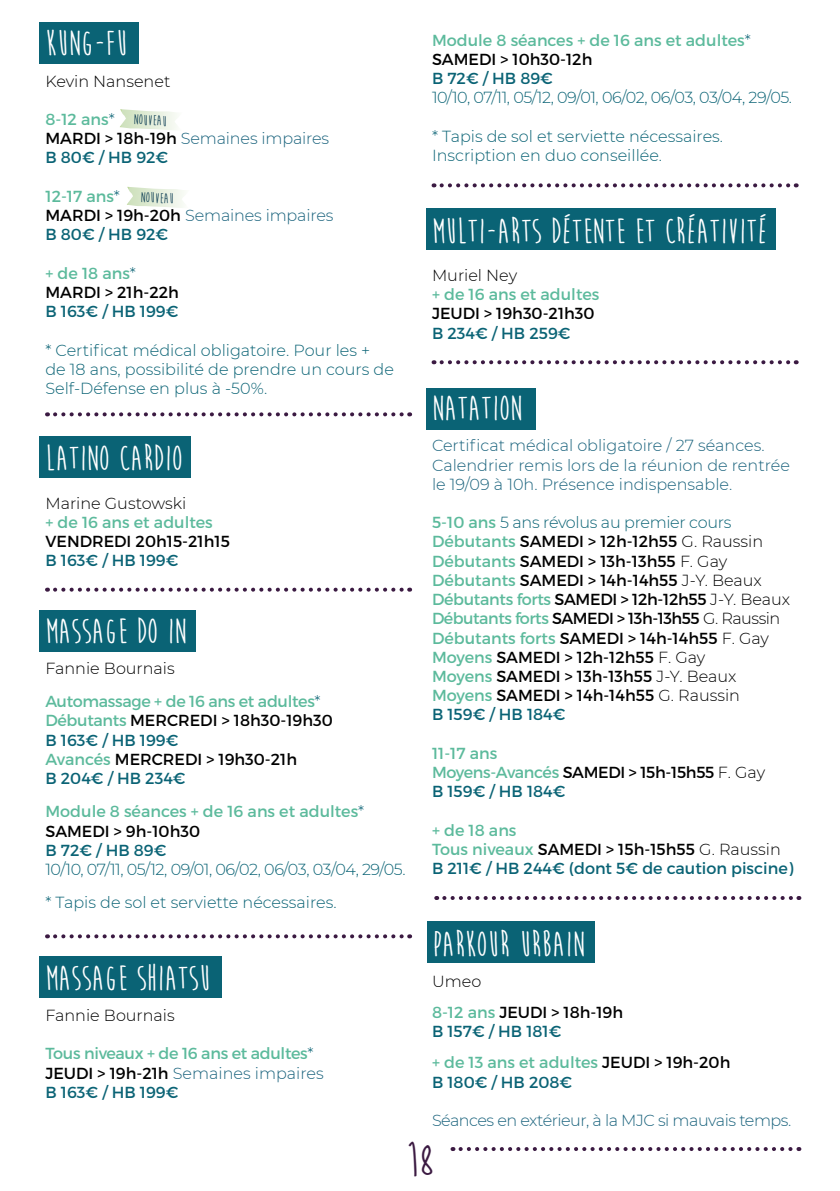
<style>
.page{position:relative;width:840px;height:1191px;background:#fff}
.page>*{position:absolute;margin:0;border:0;box-sizing:border-box;transform-origin:0 0}
.t1{font:700 48px "Moon Flower";color:#3b1a42}
.t2{font:700 36px "Moon Flower";color:#fff}
.t3{font:16px/19.2px "Montserrat";color:#000}
.t4{font:300 16px/19.2px "Montserrat";color:#0a6375}
.t5{font:300 16px/19.2px "Montserrat";letter-spacing:-.005em;color:#1a637d}
.t6{font:16px/19.2px "Montserrat";color:#5cba9c}
.t7{font:16px/19.2px "Montserrat";letter-spacing:-.02em;color:#5cba9c}
.t8{font:16px/19.2px "Montserrat";color:#0a6375}
.t9{font:300 16px "Montserrat";color:#000}
.t10{font:300 16px "Montserrat";letter-spacing:-.03em;color:#0a6375}
.t11{font:300 16px "Montserrat";letter-spacing:-.03em;color:#1a637d}
.t12{font:700 14.6px "Moon Flower";color:#0d3d54}
.s1{font-weight:400;color:#5cba9c}
.s2{color:#0a6375}
.s3{font-weight:400;color:#000}
.s4{font-weight:400;color:#0a6375}
.s5{color:#5cba9c}
.s6{font-weight:300;color:#0a6375}
.s7{font-weight:300;color:#000}
.s8{color:#000}
.s9{font-weight:300;color:#1a637d}
.s10{font-weight:300}
</style>
<div class="page">
<div style="left:40px;top:22px;width:99px;height:42px;background:#0a6375"></div>
<svg style="left:55px;top:412px;width:355px;height:4px"></svg>
<div style="left:40px;top:436px;width:151px;height:42px;background:#0a6375"></div>
<svg style="left:55px;top:587px;width:355px;height:4px"></svg>
<div style="left:40px;top:610px;width:156px;height:41px;background:#0a6375"></div>
<svg style="left:55px;top:934px;width:355px;height:4px"></svg>
<div style="left:40px;top:956px;width:182px;height:42px;background:#0a6375"></div>
<svg style="left:441px;top:183px;width:355px;height:4px"></svg>
<div style="left:426px;top:208px;width:349px;height:42px;background:#0a6375"></div>
<svg style="left:441px;top:360px;width:355px;height:4px"></svg>
<div style="left:426px;top:388px;width:109px;height:42px;background:#0a6375"></div>
<svg style="left:444px;top:896px;width:355px;height:4px"></svg>
<div style="left:427px;top:921px;width:167px;height:41px;background:#0a6375"></div>
<svg style="left:460px;top:1147px;width:339px;height:4px"></svg>
<svg style="left:120px;top:109px;width:57px;height:21px"></svg>
<svg style="left:127px;top:187px;width:57px;height:21px"></svg>
<h2 class="t2" style="left:45px;top:25px;width:78px">KUNG-FU</h2>
<p class="t9" style="left:45px;top:70px;width:126px">Kevin Nansenet</p>
<p class="t5" style="left:45px;top:109px;width:285px"><span class="s1">8-12 ans</span><span class="s2">*<br></span><span class="s3">MARDI &gt; 18h-19h</span> Semaines impaires<br><span class="s4">B 80€ / HB 92€</span></p>
<p class="t5" style="left:45px;top:186px;width:289px"><span class="s1">12-17 ans</span><span class="s2">*<br></span><span class="s3">MARDI &gt; 19h-20h</span> Semaines impaires<br><span class="s4">B 80€ / HB 92€</span></p>
<p class="t3" style="left:45px;top:263px;width:135px"><span class="s5">+ de 18 ans</span><span class="s6">*<br></span>MARDI &gt; 21h-22h</p>
<p class="t8" style="left:45px;top:302px;width:134px">B 163€ / HB 199€</p>
<p class="t4" style="left:45px;top:340px;width:350px">* Certificat médical obligatoire. Pour les + de 18 ans, possibilité de prendre un cours de<br>Self-Défense en plus à -50%.</p>
<p class="t12" style="left:134px;top:112px;width:35px;rotate:3deg">NOUVEAU</p>
<p class="t12" style="left:141px;top:189px;width:35px;rotate:3deg">NOUVEAU</p>
<h2 class="t2" style="left:45px;top:440px;width:139px">LATINO CARDIO</h2>
<p class="t9" style="left:45px;top:492px;width:142px">Marine Gustowski</p>
<p class="t6" style="left:45px;top:512px;width:169px">+ de 16 ans et adultes</p>
<p class="t3" style="left:45px;top:532px;width:186px">VENDREDI 20h15-21h15</p>
<p class="t8" style="left:45px;top:551px;width:134px">B 163€ / HB 199€</p>
<h2 class="t2" style="left:45px;top:612px;width:142px">MASSAGE DO IN</h2>
<p class="t7" style="left:45px;top:651px;width:276px;line-height:33.2px"><span class="s7">Fannie Bournais<br></span>Automassage + de 16 ans et adultes<span class="s6">*</span></p>
<p class="t3" style="left:45px;top:711px;width:289px"><span class="s5">Débutants</span> MERCREDI &gt; 18h30-19h30<br><span class="s2">B 163€ / HB 199€<br></span><span class="s5">Avancés</span> MERCREDI &gt; 19h30-21h<br><span class="s2">B 204€ / HB 234€</span></p>
<p class="t6" style="left:45px;top:802px;width:320px">Module 8 séances + de 16 ans et adultes<span class="s6">*<br></span><span class="s8">SAMEDI &gt; 9h-10h30</span></p>
<p class="t8" style="left:45px;top:840px;width:122px">B 72€ / HB 89€</p>
<p class="t4" style="left:45px;top:852px;width:361px;line-height:33.2px">10/10, 07/11, 05/12, 09/01, 06/02, 06/03, 03/04, 29/05. * Tapis de sol et serviette nécessaires.</p>
<h2 class="t2" style="left:45px;top:959px;width:167px">MASSAGE SHIATSU</h2>
<p class="t9" style="left:45px;top:1004px;width:131px">Fannie Bournais</p>
<p class="t7" style="left:45px;top:1044px;width:279px">Tous niveaux + de 16 ans et adultes<span class="s6">*<br></span><span class="s8">JEUDI &gt; 19h-21h</span> <span class="s9">Semaines impaires<br></span><span class="s2">B 163€ / HB 199€</span></p>
<p class="t6" style="left:432px;top:30px;width:320px">Module 8 séances + de 16 ans et adultes<span class="s6">*<br></span><span class="s8">SAMEDI &gt; 10h30-12h</span></p>
<p class="t8" style="left:432px;top:69px;width:122px">B 72€ / HB 89€</p>
<p class="t10" style="left:432px;top:87px;width:361px">10/10, 07/11, 05/12, 09/01, 06/02, 06/03, 03/04, 29/05.</p>
<p class="t4" style="left:432px;top:126px;width:292px">* Tapis de sol et serviette nécessaires.<br>Inscription en duo conseillée.</p>
<h2 class="t2" style="left:432px;top:212px;width:336px">MULTI-ARTS DÉTENTE ET CRÉATIVITÉ</h2>
<p class="t9" style="left:432px;top:264px;width:87px">Muriel Ney</p>
<p class="t6" style="left:432px;top:285px;width:169px">+ de 16 ans et adultes</p>
<p class="t3" style="left:432px;top:304px;width:164px">JEUDI &gt; 19h30-21h30</p>
<p class="t8" style="left:432px;top:323px;width:140px">B 234€ / HB 259€</p>
<h2 class="t2" style="left:432px;top:390px;width:92px">NATATION</h2>
<p class="t5" style="left:432px;top:435px;width:359px">Certificat médical obligatoire / 27 séances.<br>Calendrier remis lors de la réunion de rentrée le 19/09 à 10h. Présence indispensable.</p>
<p class="t3" style="left:432px;top:513px;width:359px"><span class="s5">5-10 ans</span> <span class="s6">5 ans révolus au premier cours </span><span class="s5">Débutants</span> SAMEDI &gt; 12h-12h55 <span class="s10">G. Raussin </span><span class="s5">Débutants</span> SAMEDI &gt; 13h-13h55 <span class="s10">F. Gay </span><span class="s5">Débutants</span> SAMEDI &gt; 14h-14h55 <span class="s10">J-Y. Beaux </span><span class="s5">Débutants forts</span> SAMEDI &gt; 12h-12h55 <span class="s10">J-Y. Beaux </span><span class="s5">Débutants forts</span> SAMEDI &gt; 13h-13h55 <span class="s10">G. Raussin </span><span class="s5">Débutants forts</span> SAMEDI &gt; 14h-14h55 <span class="s10">F. Gay </span><span class="s5">Moyens</span> SAMEDI &gt; 12h-12h55 <span class="s10">F. Gay<br></span><span class="s5">Moyens</span> SAMEDI &gt; 13h-13h55 <span class="s10">J-Y. Beaux </span><span class="s5">Moyens</span> SAMEDI &gt; 14h-14h55 <span class="s10">G. Raussin<br></span><span class="s2">B 159€ / HB 184€</span></p>
<p class="t7" style="left:432px;top:743px;width:334px">11-17 ans<br>Moyens-Avancés <span class="s8">SAMEDI &gt; 15h-15h55</span> <span class="s7">F. Gay<br></span><span class="s2">B 159€ / HB 184€</span></p>
<p class="t8" style="left:432px;top:820px;width:362px"><span class="s5">+ de 18 ans<br>Tous niveaux</span> <span class="s8">SAMEDI &gt; 15h-15h55</span> <span class="s7">G. Raussin<br></span>B 211€ / HB 244€ (dont 5€ de caution piscine)</p>
<h2 class="t2" style="left:432px;top:925px;width:154px">PARKOUR URBAIN</h2>
<p class="t3" style="left:432px;top:965px;width:192px;line-height:31.2px"><span class="s10">Umeo<br></span><span class="s5">8-12 ans</span> JEUDI &gt; 18h-19h</p>
<p class="t6" style="left:432px;top:1016px;width:300px;line-height:31.2px"><span class="s2">B 157€ / HB 181€<br></span>+ de 13 ans et adultes <span class="s8">JEUDI &gt; 19h-20h</span></p>
<p class="t8" style="left:432px;top:1072px;width:142px">B 180€ / HB 208€</p>
<p class="t11" style="left:432px;top:1109px;width:360px">Séances en extérieur, à la MJC si mauvais temps.</p>
<h1 class="t1" style="left:405px;top:1135px;width:30px">18</h1>
</div>
